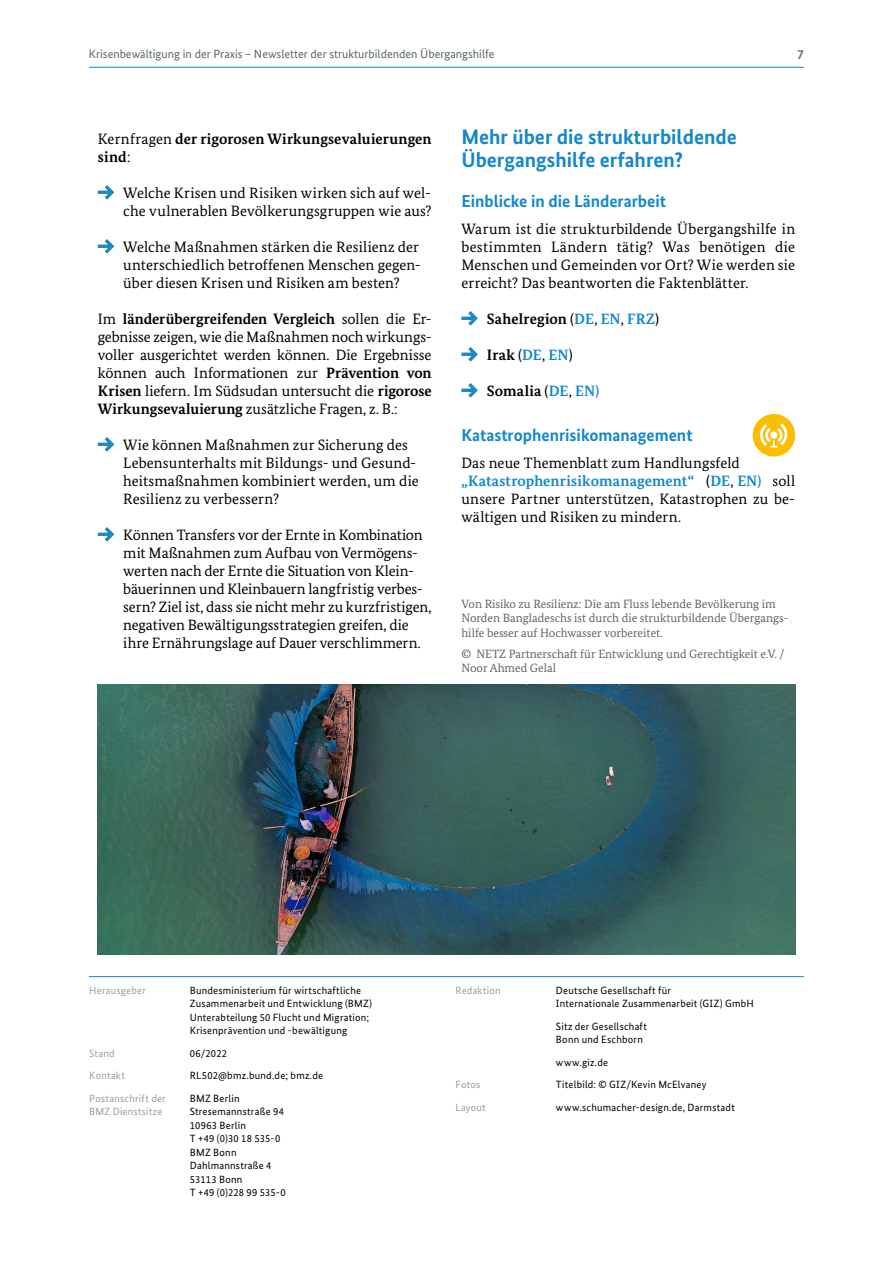
<style>
.page{position:relative;width:893px;height:1263px;background:#fff}
.page>*{position:absolute;margin:0;border:0;box-sizing:border-box;transform-origin:0 0}
.t1{font:700 21px/23.2px "Bundes Sans";color:#1488ca}
.t2{font:700 17.25px "Bundes Sans";color:#1488ca}
.t3{font:15px/18px "Bundes Serif";letter-spacing:.005em;color:#000}
.t4{font:700 15px/18px "Bundes Serif";letter-spacing:.01em;color:#000}
.t5{font:700 13.5px "Bundes Sans";color:#68777e}
.t6{font:12px/14.4px "Bundes Serif";color:#646363}
.t7{font:12px "Bundes Sans";color:#58666d}
.t8{font:10.5px/13.5px "Bundes Sans";letter-spacing:.02em;color:#000}
.t9{font:10.5px "Bundes Sans";letter-spacing:.02em;color:#9d9d9c}
.s1{font-weight:400}
.s2{font-weight:700}
.s3{color:#1488ca}
.s4{font-weight:700;color:#1488ca}
</style>
<div class="page">
<hr style="left:89px;top:67px;width:715px;height:1px;background:#1488ca">
<hr style="left:89px;top:976px;width:715px;height:1px;background:#1488ca">
<svg style="left:97px;top:185px;width:18px;height:15px"></svg>
<svg style="left:97px;top:239px;width:18px;height:15px"></svg>
<svg style="left:97px;top:437px;width:18px;height:15px"></svg>
<svg style="left:97px;top:527px;width:18px;height:15px"></svg>
<svg style="left:461px;top:311px;width:17px;height:15px"></svg>
<svg style="left:461px;top:347px;width:17px;height:15px"></svg>
<svg style="left:461px;top:383px;width:17px;height:15px"></svg>
<div style="left:753px;top:414px;width:42px;height:42px;background:#fcbd00;border-radius:50%"></div>
<svg style="left:760px;top:423px;width:27px;height:24px"></svg>
<img style="left:98px;top:684px;width:697px;height:270px">
<p class="t7" style="left:89px;top:47px;width:407px">Krisenbewältigung in der Praxis – Newsletter der strukturbildenden Übergangshilfe</p>
<p class="t5" style="left:797px;top:46px;width:8px">7</p>
<p class="t4" style="left:98px;top:130px;width:335px"><span class="s1">Kernfragen</span> der rigorosen Wirkungsevaluierungen sind<span class="s1">:</span></p>
<p class="t3" style="left:123px;top:184px;width:310px">Welche Krisen und Risiken wirken sich auf wel&shy;che vulnerablen Bevölkerungsgruppen wie aus?</p>
<p class="t3" style="left:123px;top:238px;width:299px">Welche Maßnahmen stärken die Resilienz der unterschiedlich betroffenen Menschen gegen&shy;über diesen Krisen und Risiken am besten?</p>
<p class="t3" style="left:98px;top:310px;width:335px">Im <span class="s2">länderübergreifenden Vergleich</span> sollen die Er&shy;gebnisse zeigen, wie die Maßnahmen noch wirkungs&shy;voller ausgerichtet werden können. Die Ergebnisse können auch Informationen zur <span class="s2">Prävention von Krisen</span> liefern. Im Südsudan untersucht die <span class="s2">rigorose Wirkungsevaluierung</span> zusätzliche Fragen, z. B.:</p>
<p class="t3" style="left:123px;top:436px;width:297px">Wie können Maßnahmen zur Sicherung des Lebensunterhalts mit Bildungs- und Gesund&shy;heitsmaßnahmen kombiniert werden, um die Resilienz zu verbessern?</p>
<p class="t3" style="left:123px;top:526px;width:310px">Können Transfers vor der Ernte in Kombination mit Maßnahmen zum Aufbau von Vermögens&shy;werten nach der Ernte die Situation von Klein&shy;bäuerinnen und Kleinbauern langfristig verbes&shy;sern? Ziel ist, dass sie nicht mehr zu kurzfristigen, negativen Bewältigungsstrategien greifen, die ihre Ernährungslage auf Dauer verschlimmern.</p>
<h1 class="t1" style="left:461px;top:125px;width:277px">Mehr über die strukturbildende<br>Übergangshilfe erfahren?</h1>
<p class="t2" style="left:461px;top:190px;width:206px">Einblicke in die Länderarbeit</p>
<p class="t3" style="left:461px;top:220px;width:335px;text-align:justify">Warum ist die strukturbildende Übergangshilfe in bestimmten Ländern tätig? Was benötigen die Menschen und Gemeinden vor Ort? Wie werden sie erreicht? Das beantworten die Faktenblätter.</p>
<p class="t4" style="left:487px;top:310px;width:174px">Sahelregion <span class="s1">(</span><span class="s3">DE</span><span class="s1">,</span> <span class="s3">EN</span><span class="s1">,</span> <span class="s3">FRZ</span><span class="s1">)</span></p>
<p class="t4" style="left:487px;top:346px;width:87px">Irak <span class="s1">(</span><span class="s3">DE</span><span class="s1">,</span> <span class="s3">EN</span><span class="s1">)</span></p>
<p class="t4" style="left:487px;top:382px;width:114px">Somalia <span class="s1">(</span><span class="s3">DE</span><span class="s1">,</span> <span class="s3">EN)</span></p>
<p class="t2" style="left:461px;top:424px;width:233px">Katastrophenrisikomanagement</p>
<p class="t3" style="left:461px;top:454px;width:335px">Das neue Themenblatt zum Handlungsfeld <span class="s4">„Katastrophenrisikomanagement“</span> (<span class="s4">DE</span>, <span class="s4">EN)</span> soll unsere Partner unterstützen, Katastrophen zu be&shy;wältigen und Risiken zu mindern.</p>
<p class="t6" style="left:461px;top:596px;width:327px">Von Risiko zu Resilienz: Die am Fluss lebende Bevölkerung im<br>Norden Bangladeschs ist durch die strukturbildende Übergangs&shy;hilfe besser auf Hochwasser vorbereitet.</p>
<p class="t6" style="left:461px;top:646px;width:325px">© NETZ Partnerschaft für Entwicklung und Gerechtigkeit e.V. /<br>Noor Ahmed Gelal</p>
<p class="t9" style="left:89px;top:984px;width:58px">Herausgeber</p>
<p class="t8" style="left:190px;top:983px;width:184px">Bundesministerium für wirtschaftliche Zusammenarbeit und Entwicklung (BMZ)<br>Unterabteilung 50 Flucht und Migration; Krisenprävention und -bewältigung</p>
<p class="t9" style="left:89px;top:1047px;width:27px">Stand</p>
<p class="t8" style="left:190px;top:1046px;width:39px">06/2022</p>
<p class="t9" style="left:89px;top:1069px;width:37px">Kontakt</p>
<p class="t8" style="left:190px;top:1069px;width:135px">RL502@bmz.bund.de; bmz.de</p>
<p class="t9" style="left:89px;top:1092px;width:78px">Postanschrift der</p>
<p class="t8" style="left:190px;top:1091px;width:51px">BMZ Berlin</p>
<p class="t9" style="left:89px;top:1105px;width:75px">BMZ Dienstsitze</p>
<p class="t8" style="left:190px;top:1105px;width:98px">Stresemannstraße 94<br>10963 Berlin<br>T +49 (0)30 18 535-0<br>BMZ Bonn<br>Dahlmannstraße 4<br>53113 Bonn<br>T +49 (0)228 99 535-0</p>
<p class="t9" style="left:455px;top:984px;width:47px">Redaktion</p>
<p class="t8" style="left:556px;top:983px;width:199px">Deutsche Gesellschaft für<br>Internationale Zusammenarbeit (GIZ) GmbH</p>
<p class="t8" style="left:556px;top:1019px;width:93px">Sitz der Gesellschaft<br>Bonn und Eschborn</p>
<p class="t8" style="left:556px;top:1055px;width:54px">www.giz.de</p>
<p class="t9" style="left:455px;top:1078px;width:26px">Fotos</p>
<p class="t8" style="left:556px;top:1078px;width:152px">Titelbild: © GIZ/Kevin McElvaney</p>
<p class="t9" style="left:455px;top:1101px;width:32px">Layout</p>
<p class="t8" style="left:556px;top:1100px;width:180px">www.schumacher-design.de, Darmstadt</p>
</div>
